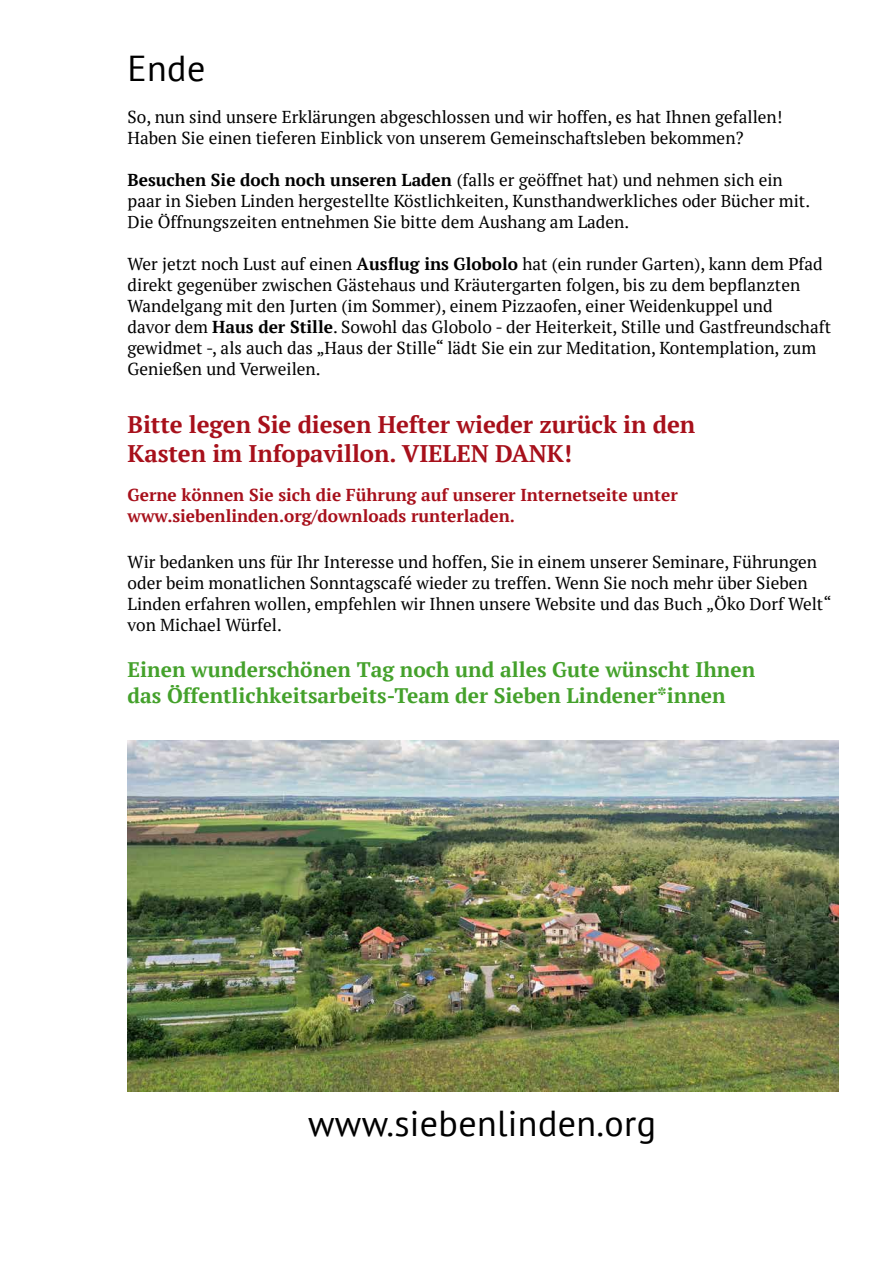
<style>
.page{position:relative;width:893px;height:1263px;background:#fff}
.page>*{position:absolute;margin:0;border:0;box-sizing:border-box;transform-origin:0 0}
.t1{font:36px "PT Sans";letter-spacing:.01em;color:#000}
.t2{font:700 24px/28.8px "PT Serif";letter-spacing:-.005em;color:#a7101b}
.t3{font:700 21px/25.2px "PT Serif";color:#44a12b}
.t4{font:17.25px/21px "PT Serif";color:#000}
.t5{font:700 17.25px/21px "PT Serif";color:#a7101b}
.s1{font-weight:700}
</style>
<div class="page">
<img style="left:128px;top:741px;width:711px;height:350px">
<h1 class="t1" style="left:128px;top:45px;width:79px">Ende</h1>
<p class="t4" style="left:128px;top:106px;width:656px">So, nun sind unsere Erklärungen abgeschlossen und wir hoffen, es hat Ihnen gefallen!<br>Haben Sie einen tieferen Einblick von unserem Gemeinschaftsleben bekommen?</p>
<p class="t4" style="left:128px;top:169px;width:684px"><span class="s1">Besuchen Sie doch noch unseren Laden</span> (falls er geöffnet hat) und nehmen sich ein paar in Sieben Linden hergestellte Köstlichkeiten, Kunsthandwerkliches oder Bücher mit.<br>Die Öffnungszeiten entnehmen Sie bitte dem Aushang am Laden.</p>
<p class="t4" style="left:128px;top:253px;width:705px">Wer jetzt noch Lust auf einen <span class="s1">Ausflug ins Globolo</span> hat (ein runder Garten), kann dem Pfad direkt gegenüber zwischen Gästehaus und Kräutergarten folgen, bis zu dem bepflanzten Wandelgang mit den Jurten (im Sommer), einem Pizzaofen, einer Weidenkuppel und<br>davor dem <span class="s1">Haus der Stille</span>. Sowohl das Globolo - der Heiterkeit, Stille und Gastfreundschaft gewidmet -, als auch das „Haus der Stille“ lädt Sie ein zur Meditation, Kontemplation, zum Genießen und Verweilen.</p>
<h2 class="t2" style="left:128px;top:410px;width:569px">Bitte legen Sie diesen Hefter wieder zurück in den<br>Kasten im Infopavillon. VIELEN DANK!</h2>
<p class="t5" style="left:128px;top:484px;width:552px">Gerne können Sie sich die Führung auf unserer Internetseite unter www.siebenlinden.org/downloads runterladen.</p>
<p class="t4" style="left:128px;top:551px;width:705px">Wir bedanken uns für Ihr Interesse und hoffen, Sie in einem unserer Seminare, Führungen oder beim monatlichen Sonntagscafé wieder zu treffen. Wenn Sie noch mehr über Sieben Linden erfahren wollen, empfehlen wir Ihnen unsere Website und das Buch „Öko Dorf Welt“ von Michael Würfel.</p>
<p class="t3" style="left:128px;top:657px;width:629px">Einen wunderschönen Tag noch und alles Gute wünscht Ihnen das Öffentlichkeitsarbeits-Team der Sieben Lindener*innen</p>
<h1 class="t1" style="left:308px;top:1100px;width:349px">www.siebenlinden.org</h1>
</div>
